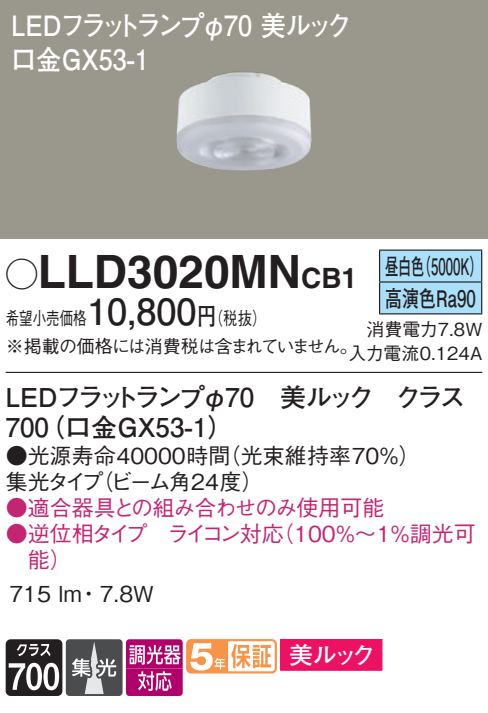
<style>
.page{position:relative;width:488px;height:713px;background:#fff}
.page>*{position:absolute;margin:0;border:0;box-sizing:border-box;transform-origin:0 0}
.t1{font:700 46px "Helvetica LT Std";color:#231f20}
.t2{font:700 36px "Futo Go B101 Pro";color:#231f20}
.t3{font:700 28px/34px "Futo Go B101 Pro";letter-spacing:-.075em;color:#fff;scale:.9 1}
.t4{font:700 28px "Helvetica LT Std";color:#231f20}
.t5{font:700 26px/30px "Futo Go B101 Pro";letter-spacing:-.075em;color:#231f20}
.t6{font:700 24px "Futo Go B101 Pro";color:#fff}
.t7{font:700 22.8px/32px "Futo Go B101 Pro";color:#231f20;scale:.58 1}
.t8{font:500 22px/26px "Gothic BBB Pro";color:#231f20}
.t9{font:500 22px/26px "Gothic BBB Pro";letter-spacing:-.015em;color:#c42573}
.t10{font:500 22px/26px "Gothic BBB Pro";letter-spacing:-.045em;color:#c42573}
.t11{font:500 18px/28px "Gothic BBB Pro";letter-spacing:-.04em;color:#231f20;scale:.75 1}
.t12{font:500 18px/24px "Gothic BBB Pro";color:#231f20;text-align:right}
.t13{font:500 18px "Gothic BBB Pro";color:#231f20;scale:.8 1}
.s1{font-family:"Ford Classification 1";font-weight:400;font-size:32px}
.s2{font-size:28px}
.s3{font-family:"Futo Go B101 Pro";font-weight:700;font-size:24px}
</style>
<div class="page">
<div style="left:0;top:0;width:488px;height:238px;background:#9a988c"></div>
<img style="left:176px;top:71px;width:136px;height:100px">
<div style="left:380px;top:251px;width:101px;height:62px;background:#aae0f9"></div>
<hr style="left:379px;top:249px;width:103px;height:2px;background:#231f20">
<hr style="left:379px;top:251px;width:1px;height:30px;background:#231f20">
<hr style="left:481px;top:251px;width:1px;height:30px;background:#231f20">
<hr style="left:379px;top:281px;width:103px;height:2px;background:#231f20">
<hr style="left:379px;top:283px;width:1px;height:30px;background:#231f20">
<hr style="left:481px;top:283px;width:1px;height:30px;background:#231f20">
<hr style="left:379px;top:313px;width:103px;height:1px;background:#231f20">
<hr style="left:6px;top:372px;width:476px;height:1px;background:#231f20">
<svg style="left:6px;top:639px;width:113px;height:57px;background:#6c6b6c"></svg>
<div style="left:66px;top:639px;width:56px;height:57px;border:2px solid #4b4c4d;border-radius:3px"></div>
<svg style="left:126px;top:639px;width:256px;height:57px"></svg>
<p class="t3" style="left:11px;top:5px;width:380px">LEDフラットランプφ70 美ルック口金GX53-1</p>
<h1 class="t1" style="left:6px;top:243px;width:337px"><span class="s1">A</span>LLD3020MN<span class="s2">CB</span></h1>
<p class="t13" style="left:197px;top:304px;width:88px">（<span class="s3">円</span>税抜(</p>
<p class="t7" style="left:417px;top:247px;width:115px">（5000 (K</p>
<p class="t7" style="left:385px;top:247px;width:158px">昼白色<br>高演色Ra90</p>
<p class="t12" style="left:348px;top:315px;width:135px">消費電力7.8W入力電流0.124A</p>
<p class="t5" style="left:395px;top:379px;width:71px">クラス</p>
<p class="t4" style="left:341px;top:261px;width:17px">1</p>
<h2 class="t2" style="left:87px;top:283px;width:111px">10,800</h2>
<p class="t11" style="left:6px;top:302px;width:471px">希望小売価格<br>※掲載の価格には消費税は含まれていません。</p>
<p class="t5" style="left:39px;top:379px;width:337px;text-indent:-33px">LEDフラットランプφ70　美ルック（口金GX53-1(</p>
<p class="t5" style="left:6px;top:409px;width:45px">700</p>
<p class="t8" style="left:219px;top:440px;width:203px">（光束維持率70％(</p>
<p class="t8" style="left:92px;top:440px;width:173px;text-indent:-86px">●光源寿命40000時間<br>（ビーム角24度(</p>
<p class="t8" style="left:6px;top:466px;width:99px">集光タイプ</p>
<p class="t9" style="left:272px;top:492px;width:205px;text-indent:-266px">●適合器具との組み合わせのみ使用可能<br>（100％～1％調光可</p>
<p class="t10" style="left:28px;top:518px;width:121px;text-indent:-22px">●逆位相タイプ能(</p>
<p class="t10" style="left:167px;top:518px;width:118px">ライコン対応</p>
<p class="t8" style="left:78px;top:577px;width:78px">・7.8W</p>
<p class="t8" style="left:9px;top:577px;width:74px">715 lm</p>
<p class="t6" style="left:289px;top:636px;width:88px">美ルック</p>
</div>
